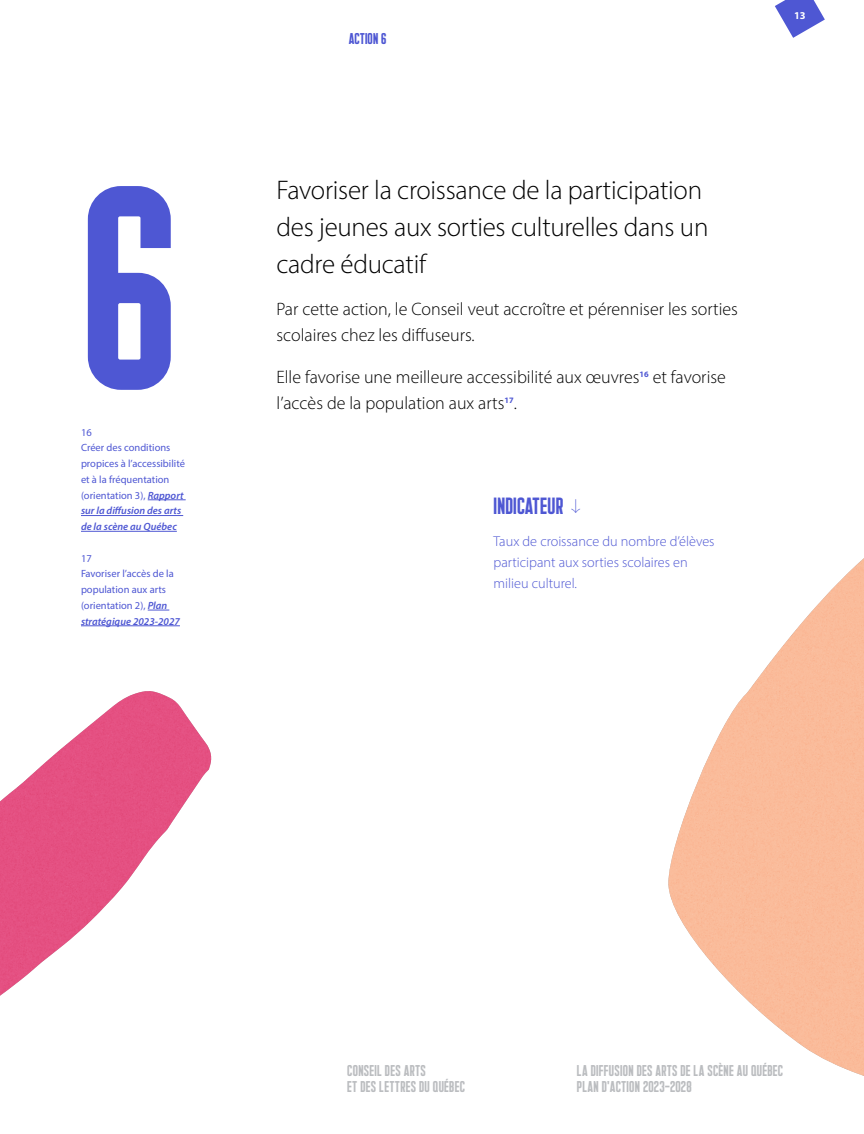
<style>
.page{position:relative;width:864px;height:1134px;background:#fff}
.page>*{position:absolute;margin:0;border:0;box-sizing:border-box;transform-origin:0 0}
.Titre{font:275.4px "Kane Display";color:#4e57d3}
.t1{font:300 27px/36.8px "Myriad Pro";letter-spacing:-.01em;color:#000}
.Courant{font:22.5px "Kane Display";letter-spacing:.01em;color:#4e57d3}
.Courant-2{font:300 18px/26.2px "Myriad Pro";color:#000}
.t2{font:15px/15.8px "Kane Display";letter-spacing:.02em;color:#bbbdc0}
.Navigation__Top{font:15px "Kane Display";letter-spacing:.01em;color:#4e57d3}
.Courant-3{font:300 14.25px/21px "Myriad Pro";color:#4e57d3}
.t3{font:10.5px/15.8px "Myriad Pro";color:#4e57d3}
.t4{font:700 10.5px "Myriad Pro";color:#fff}
.s1{font-weight:600;font-style:italic}
.s2{font-family:"Sharp Grotesk";font-weight:100}
</style>
<div class="page">
<svg style="left:775px;top:0;width:50px;height:38px"></svg>
<img style="left:668px;top:558px;width:196px;height:518px">
<img style="left:0;top:691px;width:212px;height:305px">
<hr style="left:148px;top:500px;width:38px;height:1px;background:#4e57d3">
<hr style="left:81px;top:515px;width:102px;height:1px;background:#4e57d3">
<hr style="left:81px;top:531px;width:96px;height:1px;background:#4e57d3">
<svg style="left:148px;top:610px;width:21px;height:1px"></svg>
<hr style="left:81px;top:626px;width:99px;height:1px;background:#4e57d3">
<p class="Titre" style="left:81px;top:112px;width:98px">6</p>
<p class="t3" style="left:81px;top:424px;width:12px">16</p>
<p class="t3" style="left:81px;top:440px;width:106px">Créer des conditions propices à l’accessibilité et à la fréquentation (orientation 3), <span class="s1">Rapport sur la diffusion des arts de la scène au Québec</span></p>
<p class="t3" style="left:81px;top:550px;width:12px">17</p>
<p class="t3" style="left:81px;top:566px;width:100px">Favoriser l’accès de la population aux arts (orientation 2), <span class="s1">Plan stratégique 2023-2027</span></p>
<p class="Navigation__Top" style="left:349px;top:29px;width:39px">ACTION 6</p>
<p class="t1" style="left:276px;top:172px;width:433px">Favoriser la croissance de la participation des jeunes aux sorties culturelles dans un cadre éducatif</p>
<p class="Courant-2" style="left:276px;top:296px;width:463px">Par cette action, le Conseil veut accroître et pérenniser les sorties scolaires chez les diffuseurs.</p>
<p class="Courant-2" style="left:276px;top:364px;width:451px">Elle favorise une meilleure accessibilité aux œuvres<sup>16</sup> et favorise l’accès de la population aux arts<sup>17</sup>.</p>
<p class="Courant" style="left:494px;top:492px;width:93px">INDICATEUR <span class="s2">↓</span></p>
<p class="Courant-3" style="left:494px;top:531px;width:223px">Taux de croissance du nombre d’élèves participant aux sorties scolaires en milieu culturel.</p>
<p class="t4" style="left:794px;top:8px;width:13px">13</p>
<h3 class="t2" style="left:347px;top:1062px;width:119px">CONSEIL DES ARTS<br>ET DES LETTRES DU QUÉBEC</h3>
<h3 class="t2" style="left:577px;top:1062px;width:208px">LA DIFFUSION DES ARTS DE LA SCÈNE AU QUÉBEC<br>PLAN DˇACTION 2023–2028</h3>
</div>
